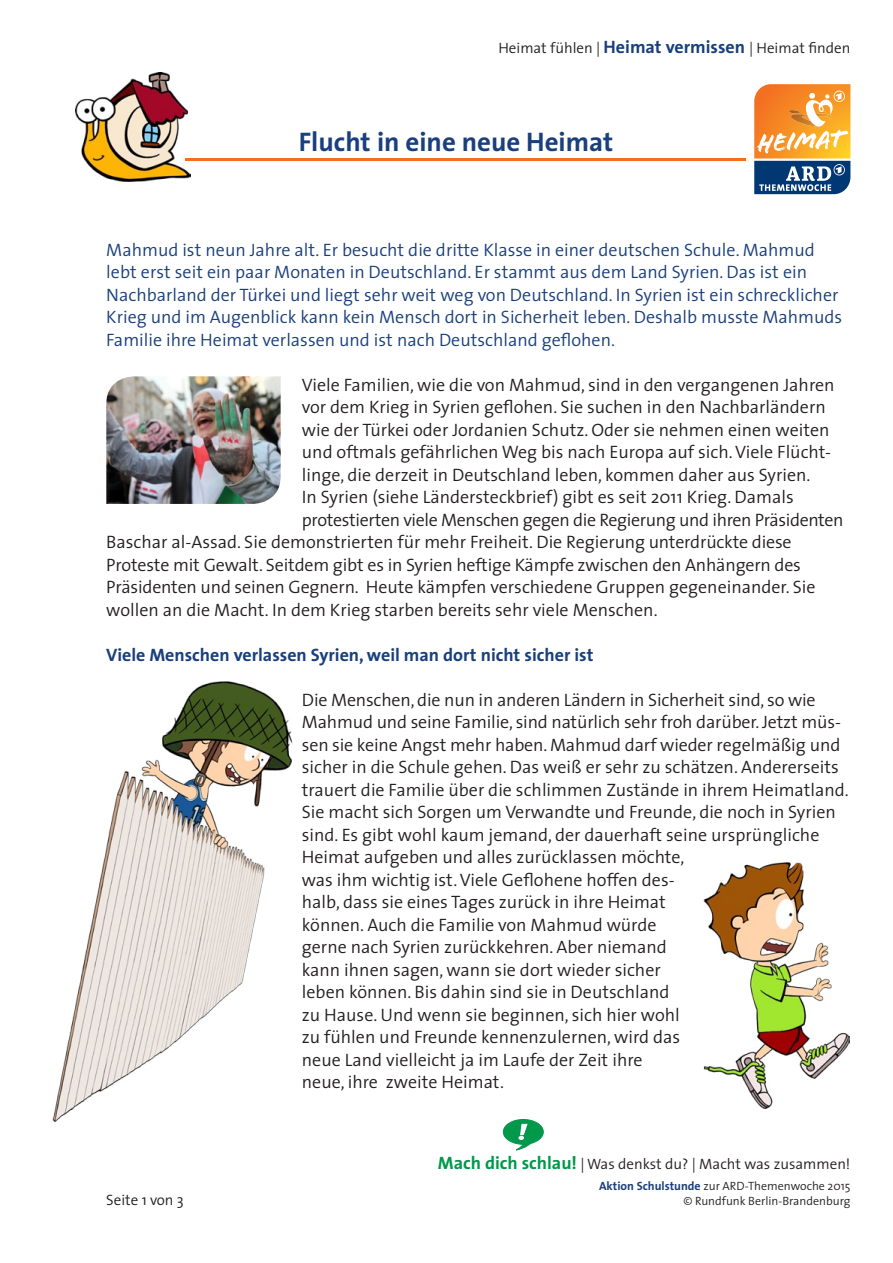
<style>
.page{position:relative;width:893px;height:1263px;background:#fff}
.page>*{position:absolute;margin:0;border:0;box-sizing:border-box;transform-origin:0 0}
.t1{font:700 27px "The Sans";color:#193f7c}
.t2{font:300 18px/22.5px "The Sans";color:#231f20}
.t3{font:300 18px/22.5px "The Sans";color:#193f7c}
.t4{font:300 18px "The Sans";letter-spacing:-.02em;color:#231f20}
.t5{font:700 18px "The Sans";color:#193f7c}
.t6{font:300 15px "The Sans";color:#231f20}
.t7{font:300 12px/15px "The Sans";color:#231f20;text-align:right}
.s1{font-weight:700;font-size:18px;color:#193f7c}
.s2{font-weight:700;font-size:18px;color:#00984a}
.s3{font-weight:700;color:#193f7c}
</style>
<div class="page">
<img style="left:52px;top:681px;width:241px;height:441px">
<img style="left:106px;top:376px;width:175px;height:128px">
<img style="left:703px;top:862px;width:147px;height:247px">
<svg style="left:503px;top:1119px;width:41px;height:31px"></svg>
<hr style="left:185px;top:158px;width:561px;height:3px;background:#f36e21">
<svg style="left:754px;top:84px;width:96px;height:110px;background:#bd9364"></svg>
<img style="left:76px;top:73px;width:115px;height:109px">
<p class="t6" style="left:498px;top:36px;width:354px">Heimat fühlen | <span class="s1">Heimat vermissen</span> | Heimat finden</p>
<h1 class="t1" style="left:299px;top:119px;width:316px">Flucht in eine neue Heimat</h1>
<p class="t3" style="left:106px;top:238px;width:737px">Mahmud ist neun Jahre alt. Er besucht die dritte Klasse in einer deutschen Schule. Mahmud lebt erst seit ein paar Monaten in Deutschland. Er stammt aus dem Land Syrien. Das ist ein Nachbarland der Türkei und liegt sehr weit weg von Deutschland. In Syrien ist ein schrecklicher Krieg und im Augenblick kann kein Mensch dort in Sicherheit leben. Deshalb musste Mahmuds Familie ihre Heimat verlassen und ist nach Deutschland geflohen.</p>
<p class="t2" style="left:302px;top:373px;width:534px">Viele Familien, wie die von Mahmud, sind in den vergangenen Jahren</p>
<p class="t2" style="left:302px;top:395px;width:525px">vor dem Krieg in Syrien geflohen. Sie suchen in den Nachbarländern</p>
<p class="t2" style="left:302px;top:418px;width:529px">wie der Türkei oder Jordanien Schutz. Oder sie nehmen einen weiten</p>
<p class="t2" style="left:302px;top:440px;width:531px">und oftmals gefährlichen Weg bis nach Europa auf sich. Viele Flücht-</p>
<p class="t2" style="left:302px;top:463px;width:510px">linge, die derzeit in Deutschland leben, kommen daher aus Syrien.</p>
<p class="t2" style="left:302px;top:485px;width:493px">In Syrien (siehe Ländersteckbrief) gibt es seit 2011 Krieg. Damals</p>
<p class="t4" style="left:302px;top:505px;width:543px">protestierten viele Menschen gegen die Regierung und ihren Präsidenten</p>
<p class="t2" style="left:106px;top:530px;width:687px">Baschar al-Assad. Sie demonstrierten für mehr Freiheit. Die Regierung unterdrückte diese</p>
<p class="t2" style="left:106px;top:553px;width:696px">Proteste mit Gewalt. Seitdem gibt es in Syrien heftige Kämpfe zwischen den Anhängern des</p>
<p class="t2" style="left:106px;top:575px;width:711px">Präsidenten und seinen Gegnern. Heute kämpfen verschiedene Gruppen gegeneinander. Sie</p>
<p class="t2" style="left:106px;top:598px;width:553px">wollen an die Macht. In dem Krieg starben bereits sehr viele Menschen.</p>
<p class="t5" style="left:106px;top:639px;width:489px">Viele Menschen verlassen Syrien, weil man dort nicht sicher ist</p>
<p class="t2" style="left:302px;top:688px;width:548px">Die Menschen, die nun in anderen Ländern in Sicherheit sind, so wie Mahmud und seine Familie, sind natürlich sehr froh darüber. Jetzt müs&shy;sen sie keine Angst mehr haben. Mahmud darf wieder regelmäßig und sicher in die Schule gehen. Das weiß er sehr zu schätzen. Andererseits trauert die Familie über die schlimmen Zustände in ihrem Heimatland.<br>Sie macht sich Sorgen um Verwandte und Freunde, die noch in Syrien sind. Es gibt wohl kaum jemand, der dauerhaft seine ursprüngliche Heimat aufgeben und alles zurücklassen möchte,<br>was ihm wichtig ist. Viele Geflohene hoffen des-<br>halb, dass sie eines Tages zurück in ihre Heimat<br>können. Auch die Familie von Mahmud würde<br>gerne nach Syrien zurückkehren. Aber niemand<br>kann ihnen sagen, wann sie dort wieder sicher<br>leben können. Bis dahin sind sie in Deutschland<br>zu Hause. Und wenn sie beginnen, sich hier wohl<br>zu fühlen und Freunde kennenzulernen, wird das<br>neue Land vielleicht ja im Laufe der Zeit ihre<br>neue, ihre zweite Heimat.</p>
<p class="t6" style="left:106px;top:1187px;width:79px">Seite 1 von 3</p>
<p class="t6" style="left:438px;top:1151px;width:414px"><span class="s2">Mach dich schlau!</span> | Was denkst du? | Macht was zusammen!</p>
<p class="t7" style="left:599px;top:1178px;width:253px"><span class="s3">Aktion Schulstunde</span> zur ARD-Themenwoche 2015 © Rundfunk Berlin-Brandenburg</p>
</div>
